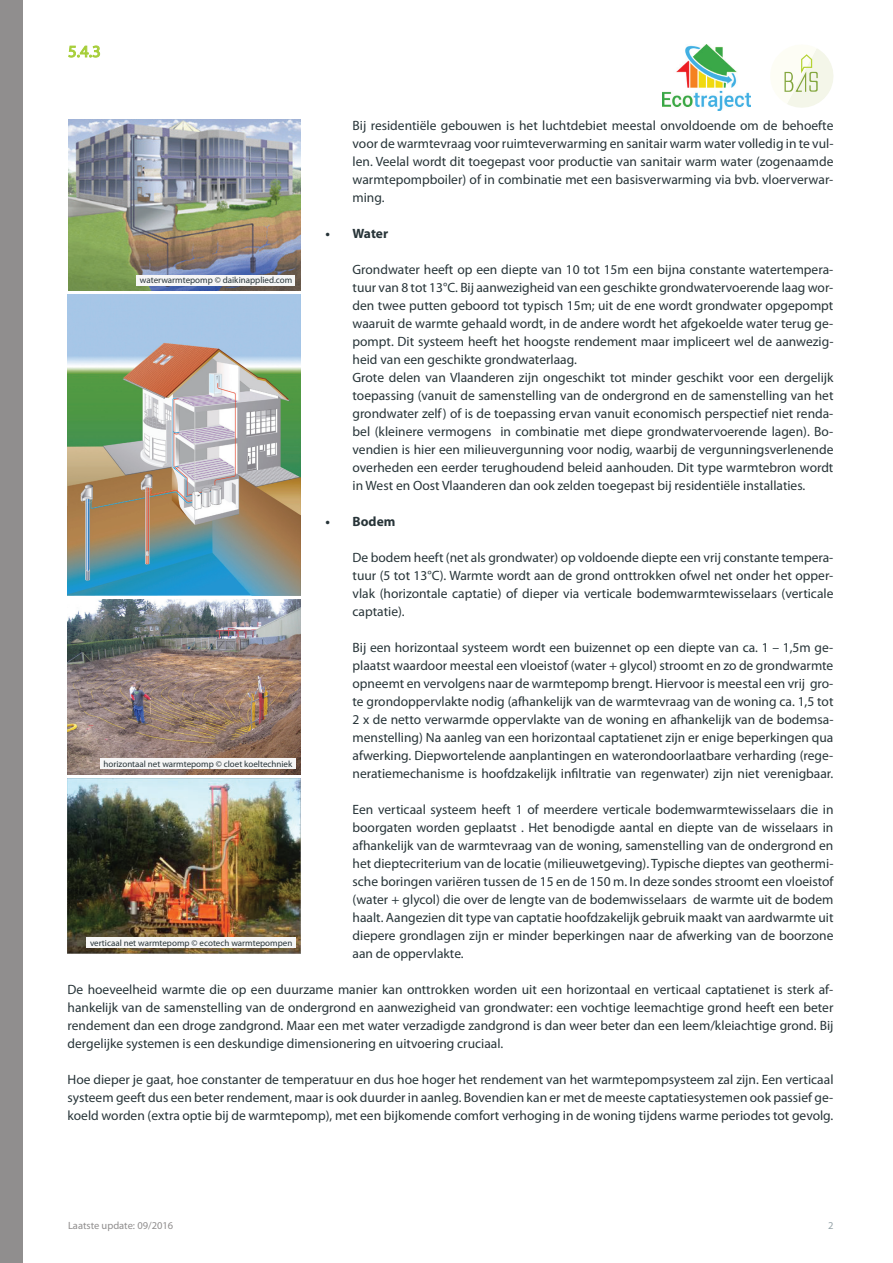
<style>
.page{position:relative;width:893px;height:1263px;background:#fff}
.page>*{position:absolute;margin:0;border:0;box-sizing:border-box;transform-origin:0 0}
.t1{font:16.8px "Myriad Pro";color:#a6ce39}
.t2{font:13.5px/18px "Myriad Pro";color:#273438;text-align:justify}
.t3{font:700 13.5px "Myriad Pro";color:#273438}
.t4{font:10.5px "Myriad Pro";color:#908e8e}
.t5{font:10.5px "Myriad Pro";color:#95a3a8}
.t6{font:9px "Myriad Pro";color:#273438}
</style>
<div class="page">
<svg style="left:784px;top:49px;width:50px;height:59px"></svg>
<img style="left:662px;top:44px;width:88px;height:67px">
<div style="left:0;top:0;width:23px;height:1263px;background:#908e8e"></div>
<img style="left:68px;top:600px;width:232px;height:174px">
<img style="left:68px;top:779px;width:232px;height:174px">
<img style="left:68px;top:120px;width:233px;height:171px">
<div style="left:137px;top:275px;width:158px;height:10px;background:#f6f6f6"></div>
<div style="left:100px;top:759px;width:195px;height:10px;background:#f6f6f6"></div>
<div style="left:86px;top:938px;width:209px;height:10px;background:#f6f6f6"></div>
<svg style="left:68px;top:45px;width:32px;height:13px"></svg>
<img style="left:68px;top:294px;width:232px;height:302px">
<p class="t1" style="left:68px;top:41px;width:34px">5.4.3</p>
<p class="t2" style="left:353px;top:116px;width:482px">Bij residentiële gebouwen is het luchtdebiet meestal onvoldoende om de behoefte voor de warmtevraag voor ruimteverwarming en sanitair warm water volledig in te vul&shy;len. Veelal wordt dit toegepast voor productie van sanitair warm water (zogenaamde warmtepompboiler) of in combinatie met een basisverwarming via bvb. vloerverwar&shy;ming.</p>
<p class="t3" style="left:326px;top:224px;width:64px">• Water</p>
<p class="t2" style="left:353px;top:260px;width:482px;text-align:left">Grondwater heeft op een diepte van 10 tot 15m een bijna constante watertempera&shy;tuur van 8 tot 13°C. Bij aanwezigheid van een geschikte grondwatervoerende laag wor&shy;den twee putten geboord tot typisch 15m; uit de ene wordt grondwater opgepompt waaruit de warmte gehaald wordt, in de andere wordt het afgekoelde water terug ge&shy;pompt. Dit systeem heeft het hoogste rendement maar impliceert wel de aanwezig&shy;heid van een geschikte grondwaterlaag.<br>Grote delen van Vlaanderen zijn ongeschikt tot minder geschikt voor een dergelijk toepassing (vanuit de samenstelling van de ondergrond en de samenstelling van het grondwater zelf) of is de toepassing ervan vanuit economisch perspectief niet renda&shy;bel (kleinere vermogens in combinatie met diepe grondwatervoerende lagen). Bo&shy;vendien is hier een milieuvergunning voor nodig, waarbij de vergunningsverlenende overheden een eerder terughoudend beleid aanhouden. Dit type warmtebron wordt in West en Oost Vlaanderen dan ook zelden toegepast bij residentiële installaties.</p>
<p class="t3" style="left:326px;top:512px;width:71px">• Bodem</p>
<p class="t2" style="left:353px;top:548px;width:482px">De bodem heeft (net als grondwater) op voldoende diepte een vrij constante tempera&shy;tuur (5 tot 13°C). Warmte wordt aan de grond onttrokken ofwel net onder het opper&shy;vlak (horizontale captatie) of dieper via verticale bodemwarmtewisselaars (verticale captatie).</p>
<p class="t2" style="left:353px;top:638px;width:482px">Bij een horizontaal systeem wordt een buizennet op een diepte van ca. 1 – 1,5m ge&shy;plaatst waardoor meestal een vloeistof (water + glycol) stroomt en zo de grondwarmte opneemt en vervolgens naar de warmtepomp brengt. Hiervoor is meestal een vrij gro&shy;te grondoppervlakte nodig (afhankelijk van de warmtevraag van de woning ca. 1,5 tot 2 x de netto verwarmde oppervlakte van de woning en afhankelijk van de bodemsa&shy;menstelling) Na aanleg van een horizontaal captatienet zijn er enige beperkingen qua afwerking. Diepwortelende aanplantingen en waterondoorlaatbare verharding (rege&shy;neratiemechanisme is hoofdzakelijk infiltratie van regenwater) zijn niet verenigbaar.</p>
<p class="t2" style="left:353px;top:800px;width:482px">Een verticaal systeem heeft 1 of meerdere verticale bodemwarmtewisselaars die in boorgaten worden geplaatst . Het benodigde aantal en diepte van de wisselaars in afhankelijk van de warmtevraag van de woning, samenstelling van de ondergrond en het dieptecriterium van de locatie (milieuwetgeving). Typische dieptes van geothermi&shy;sche boringen variëren tussen de 15 en de 150 m. In deze sondes stroomt een vloeistof (water + glycol) die over de lengte van de bodemwisselaars de warmte uit de bodem haalt. Aangezien dit type van captatie hoofdzakelijk gebruik maakt van aardwarmte uit diepere grondlagen zijn er minder beperkingen naar de afwerking van de boorzone aan de oppervlakte.</p>
<p class="t2" style="left:68px;top:980px;width:767px">De hoeveelheid warmte die op een duurzame manier kan onttrokken worden uit een horizontaal en verticaal captatienet is sterk af&shy;hankelijk van de samenstelling van de ondergrond en aanwezigheid van grondwater: een vochtige leemachtige grond heeft een beter rendement dan een droge zandgrond. Maar een met water verzadigde zandgrond is dan weer beter dan een leem/kleiachtige grond. Bij dergelijke systemen is een deskundige dimensionering en uitvoering cruciaal.</p>
<p class="t2" style="left:68px;top:1070px;width:767px">Hoe dieper je gaat, hoe constanter de temperatuur en dus hoe hoger het rendement van het warmtepompsysteem zal zijn. Een verticaal systeem geeft dus een beter rendement, maar is ook duurder in aanleg. Bovendien kan er met de meeste captatiesystemen ook passief ge&shy;koeld worden (extra optie bij de warmtepomp), met een bijkomende comfort verhoging in de woning tijdens warme periodes tot gevolg.</p>
<p class="t6" style="left:140px;top:275px;width:154px">waterwarmtepomp © daikinapplied.com</p>
<p class="t6" style="left:104px;top:758px;width:190px">horizontaal net warmtepomp © cloet koeltechniek</p>
<p class="t6" style="left:90px;top:937px;width:204px">verticaal net warmtepomp © ecotech warmtepompen</p>
<p class="t4" style="left:68px;top:1219px;width:107px">Laatste update: 09/2016</p>
<p class="t5" style="left:828px;top:1219px;width:7px">2</p>
</div>
